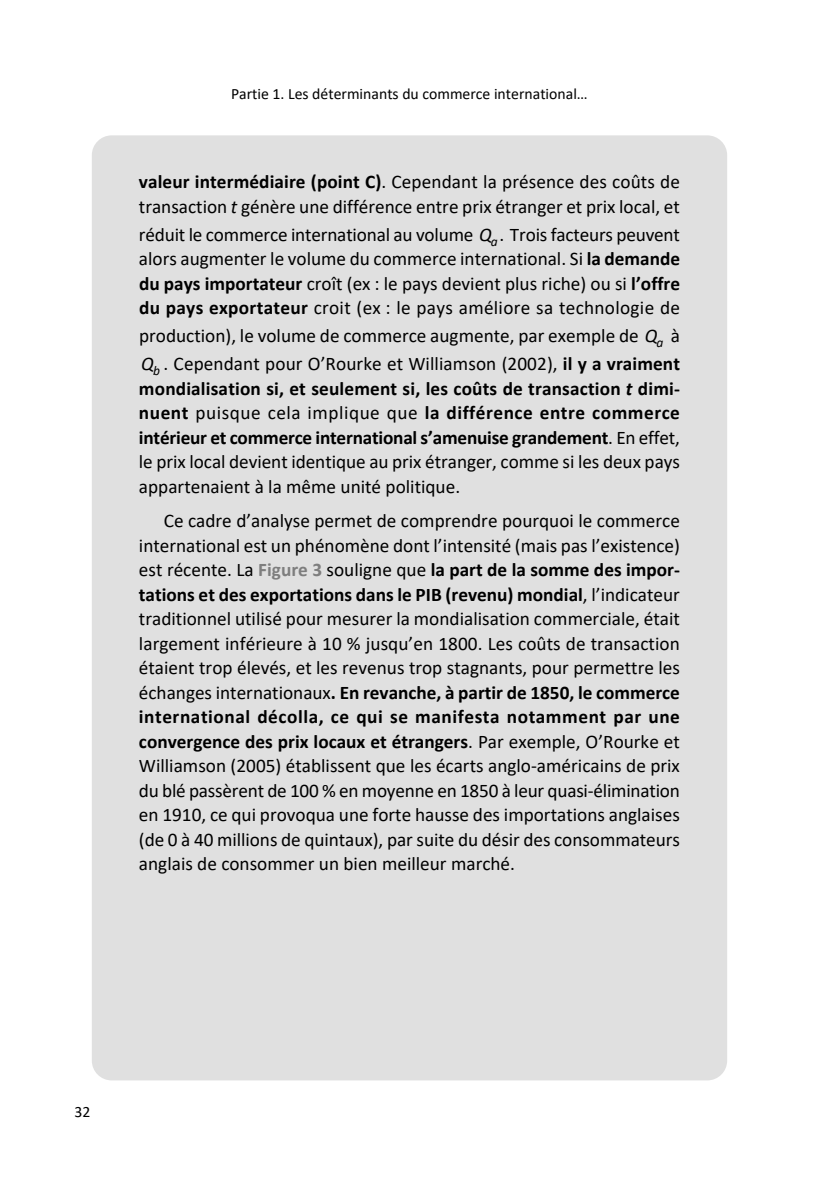
<style>
.page{position:relative;width:819px;height:1191px;background:#fff}
.page>*{position:absolute;margin:0;border:0;box-sizing:border-box;transform-origin:0 0}
.t1{font:19.25px/24.5px "Calibri";color:#000}
.t2{font:700 19.25px/24.5px "Calibri";letter-spacing:-.01em;color:#000;text-align:justify}
.t3{font:15.75px "Calibri";color:#000}
.s1{font-weight:700}
.s2{font-style:italic}
.s3{font-weight:400}
.s4{font-weight:700;color:#7e7e7e}
</style>
<div class="page">
<div style="left:92px;top:135px;width:635px;height:945px;background:#e0e0e0;border-radius:20px"></div>
<p class="t3" style="left:231px;top:82px;width:358px">Partie 1. Les déterminants du commerce international…</p>
<p class="t1" style="left:139px;top:169px;width:542px"><span class="s1">valeur intermédiaire (point C)</span>. Cependant la présence des coûts de transaction <span class="s2">t</span> génère une différence entre prix étranger et prix local, et</p>
<p class="t1" style="left:139px;top:221px;width:542px">réduit le commerce international au volume <span class="s2">Q</span><sub>a</sub> Trois facteurs peuvent</p>
<p class="t1" style="left:139px;top:221px;width:542px;text-indent:360px">.<br>alors augmenter le volume du commerce international. Si <span class="s1">la demande du pays importateur</span> croît (ex : le pays devient plus riche) ou si <span class="s1">l’offre du pays exportateur</span> croit (ex : le pays améliore sa technologie de</p>
<p class="t1" style="left:139px;top:321px;width:542px;line-height:28px">production), le volume de commerce augmente, par exemple de <span class="s2">Q</span><sub>a</sub> à<br><span class="s2">Q</span><sub>b</sub> . Cependant pour O’Rourke et Williamson (2002), <span class="s1">il y a vraiment</span></p>
<p class="t2" style="left:139px;top:376px;width:542px">mondialisation si, et seulement si, les coûts de transaction <span class="s2">t</span> dimi&shy;nuent <span class="s3">puisque cela implique que</span> la différence entre commerce intérieur et commerce international s’amenuise grandement<span class="s3">. En effet, le prix local devient identique au prix étranger, comme si les deux pays appartenaient à la même unité politique.</span></p>
<p class="t1" style="left:139px;top:508px;width:542px;text-align:justify;text-indent:25px">Ce cadre d’analyse permet de comprendre pourquoi le commerce international est un phénomène dont l’intensité (mais pas l’existence) est récente. La <span class="s4">Figure 3</span> souligne que <span class="s1">la part de la somme des impor&shy;tations et des exportations dans le PIB (revenu) mondial</span>, l’indicateur traditionnel utilisé pour mesurer la mondialisation commerciale, était largement inférieure à 10 % jusqu’en 1800. Les coûts de transaction étaient trop élevés, et les revenus trop stagnants, pour permettre les échanges internationaux<span class="s1">. En revanche, à partir de 1850, le commerce international décolla, ce qui se manifesta notamment par une convergence des prix locaux et étrangers</span>. Par exemple, O’Rourke et Williamson (2005) établissent que les écarts anglo-américains de prix du blé passèrent de 100 % en moyenne en 1850 à leur quasi-élimination en 1910, ce qui provoqua une forte hausse des importations anglaises (de 0 à 40 millions de quintaux), par suite du désir des consommateurs anglais de consommer un bien meilleur marché.</p>
<p class="t3" style="left:74px;top:1100px;width:17px">32</p>
</div>
